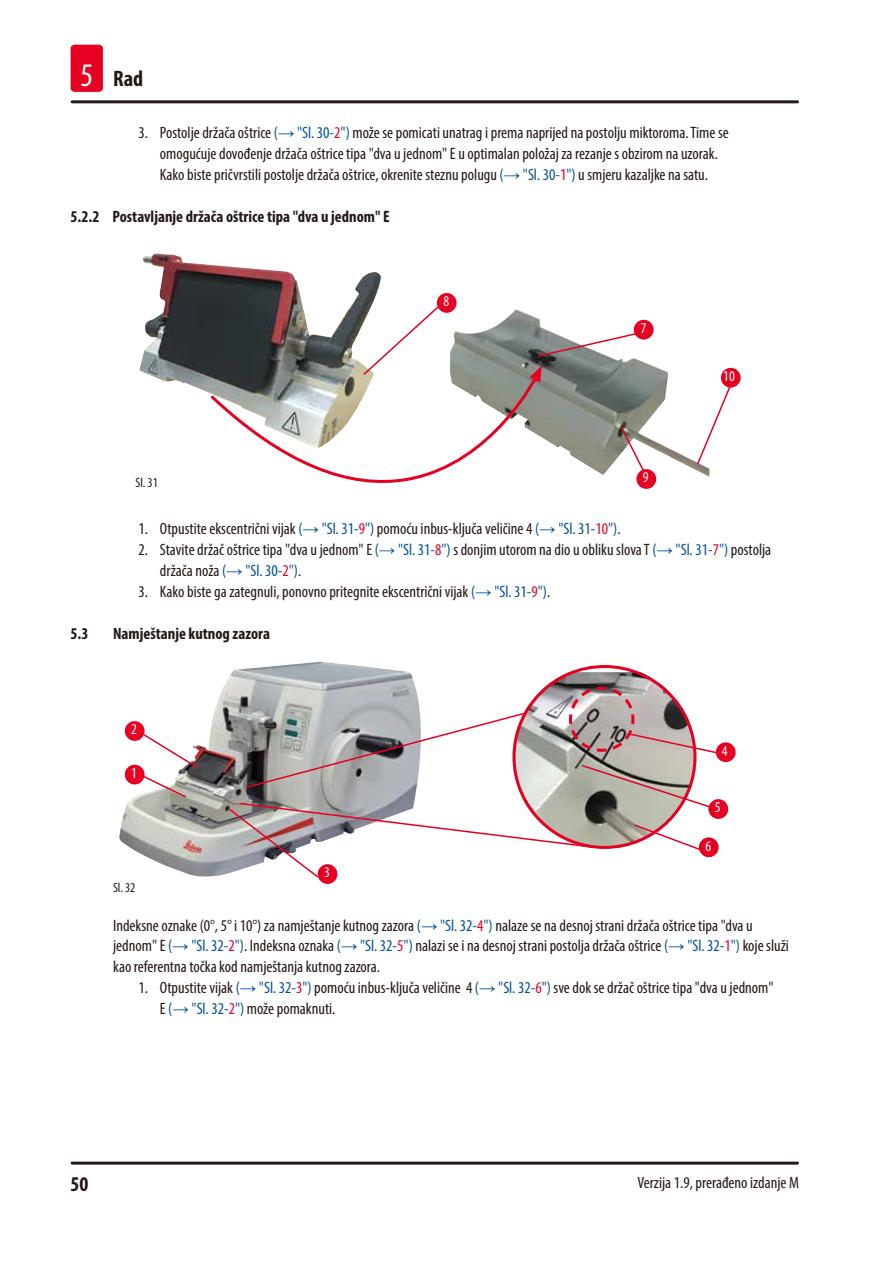
<style>
.page{position:relative;width:893px;height:1263px;background:#fff}
.page>*{position:absolute;margin:0;border:0;box-sizing:border-box;transform-origin:0 0}
.t1{font:700 condensed 22.5px "Myriad Pro";color:#231916}
.t2{font:700 condensed 21px "Myriad Pro";color:#231916}
.Description_text{font:condensed 16.5px/20.9px "Myriad Pro";color:#231916}
.t3{font:700 condensed 16.5px "Myriad Pro";color:#231916}
.t4{font:condensed 15px "Myriad Pro";color:#fff}
.t5{font:condensed 13.5px "Myriad Pro";color:#231916}
.s1{font-weight:400;font-size:33px;color:#fff}
.s2{color:#00509e}
.s3{font-family:"Arial";font-stretch:normal;color:#00509e}
.s4{color:#e60021}
</style>
<div class="page">
<hr style="left:72px;top:1161px;width:725px;height:3px;background:#231916">
<hr style="left:72px;top:100px;width:725px;height:3px;background:#231916">
<div style="left:71px;top:45px;width:32px;height:47px;background:#e60021;border-radius:4px"></div>
<img style="left:139px;top:254px;width:242px;height:139px">
<img style="left:645px;top:320px;width:64px;height:157px">
<div style="left:634px;top:320px;width:20px;height:20px;background:#e60021;border-radius:50%"></div>
<div style="left:437px;top:293px;width:20px;height:20px;background:#e60021;border-radius:50%"></div>
<svg style="left:208px;top:305px;width:437px;height:184px"></svg>
<div style="left:636px;top:469px;width:20px;height:20px;background:#e60021;border-radius:50%"></div>
<svg style="left:696px;top:384px;width:34px;height:82px"></svg>
<div style="left:721px;top:368px;width:20px;height:20px;background:#e60021;border-radius:50%"></div>
<img style="left:119px;top:662px;width:296px;height:215px">
<img style="left:547px;top:672px;width:115px;height:13px">
<svg style="left:141px;top:733px;width:58px;height:66px"></svg>
<svg style="left:228px;top:685px;width:490px;height:194px"></svg>
<div style="left:125px;top:765px;width:20px;height:19px;background:#e60021;border-radius:50%"></div>
<div style="left:125px;top:721px;width:20px;height:20px;background:#e60021;border-radius:50%"></div>
<div style="left:318px;top:864px;width:19px;height:20px;background:#e60021;border-radius:50%"></div>
<div style="left:716px;top:742px;width:20px;height:20px;background:#e60021;border-radius:50%"></div>
<div style="left:708px;top:799px;width:20px;height:20px;background:#e60021;border-radius:50%"></div>
<div style="left:699px;top:837px;width:20px;height:20px;background:#e60021;border-radius:50%"></div>
<h1 class="t1" style="left:80px;top:65px;width:64px"><span class="s1">5</span> Rad</h1>
<p class="Description_text" style="left:160px;top:122px;width:570px;text-indent:-21px">3. Postolje držača oštrice <span class="s2">(</span><span class="s3">→</span> <span class="s2">"Sl. 30‑</span><span class="s4">2</span><span class="s2">")</span> može se pomicati unatrag i prema naprijed na postolju miktoroma. Time se omogućuje dovođenje držača oštrice tipa "dva u jednom" E u optimalan položaj za rezanje s obzirom na uzorak.<br>Kako biste pričvrstili postolje držača oštrice, okrenite steznu polugu <span class="s2">(</span><span class="s3">→</span> <span class="s2">"Sl. 30‑</span><span class="s4">1</span><span class="s2">")</span> u smjeru kazaljke na satu.</p>
<p class="t3" style="left:71px;top:206px;width:320px">5.2.2 Postavljanje držača oštrice tipa "dva u jednom" E</p>
<p class="t5" style="left:135px;top:475px;width:24px">Sl. 31</p>
<p class="t4" style="left:443px;top:292px;width:7px">8</p>
<p class="t4" style="left:641px;top:319px;width:7px">7</p>
<p class="t4" style="left:643px;top:468px;width:7px">9</p>
<p class="t4" style="left:723px;top:367px;width:13px">10</p>
<p class="Description_text" style="left:139px;top:518px;width:483px">1. Otpustite ekscentrični vijak <span class="s2">(</span><span class="s3">→</span> <span class="s2">"Sl. 31‑</span><span class="s4">9</span><span class="s2">")</span> pomoću inbus-ključa veličine 4 <span class="s2">(</span><span class="s3">→</span> <span class="s2">"Sl. 31‑</span><span class="s4">10</span><span class="s2">")</span>.</p>
<p class="Description_text" style="left:160px;top:539px;width:613px;text-indent:-21px">2. Stavite držač oštrice tipa "dva u jednom" E <span class="s2">(</span><span class="s3">→</span> <span class="s2">"Sl. 31‑</span><span class="s4">8</span><span class="s2">")</span> s donjim utorom na dio u obliku slova T <span class="s2">(</span><span class="s3">→</span> <span class="s2">"Sl. 31‑</span><span class="s4">7</span><span class="s2">")</span> postolja držača noža <span class="s2">(</span><span class="s3">→</span> <span class="s2">"Sl. 30‑</span><span class="s4">2</span><span class="s2">")</span>.</p>
<p class="Description_text" style="left:139px;top:581px;width:413px">3. Kako biste ga zategnuli, ponovno pritegnite ekscentrični vijak <span class="s2">(</span><span class="s3">→</span> <span class="s2">"Sl. 31‑</span><span class="s4">9</span><span class="s2">")</span>.</p>
<p class="t3" style="left:71px;top:623px;width:19px">5.3</p>
<p class="t3" style="left:113px;top:623px;width:158px">Namještanje kutnog zazora</p>
<p class="t4" style="left:131px;top:720px;width:7px">2</p>
<p class="t4" style="left:131px;top:764px;width:7px">1</p>
<p class="t5" style="left:113px;top:879px;width:24px">Sl. 32</p>
<p class="t4" style="left:324px;top:863px;width:7px">3</p>
<p class="t4" style="left:722px;top:741px;width:7px">4</p>
<p class="t4" style="left:715px;top:798px;width:7px">5</p>
<p class="t4" style="left:705px;top:836px;width:7px">6</p>
<p class="Description_text" style="left:113px;top:914px;width:677px">Indeksne oznake (0°, 5° i 10°) za namještanje kutnog zazora <span class="s2">(</span><span class="s3">→</span> <span class="s2">"Sl. 32‑</span><span class="s4">4</span><span class="s2">")</span> nalaze se na desnoj strani držača oštrice tipa "dva u jednom" E <span class="s2">(</span><span class="s3">→</span> <span class="s2">"Sl. 32‑</span><span class="s4">2</span><span class="s2">")</span>. Indeksna oznaka <span class="s2">(</span><span class="s3">→</span> <span class="s2">"Sl. 32‑</span><span class="s4">5</span><span class="s2">")</span> nalazi se i na desnoj strani postolja držača oštrice <span class="s2">(</span><span class="s3">→</span> <span class="s2">"Sl. 32‑</span><span class="s4">1</span><span class="s2">")</span> koje služi kao referentna točka kod namještanja kutnog zazora.</p>
<p class="Description_text" style="left:160px;top:977px;width:615px;text-indent:-21px">1. Otpustite vijak <span class="s2">(</span><span class="s3">→</span> <span class="s2">"Sl. 32‑</span><span class="s4">3</span><span class="s2">")</span> pomoću inbus-ključa veličine 4 <span class="s2">(</span><span class="s3">→</span> <span class="s2">"Sl. 32‑</span><span class="s4">6</span><span class="s2">")</span> sve dok se držač oštrice tipa "dva u jednom"<br>E <span class="s2">(</span><span class="s3">→</span> <span class="s2">"Sl. 32‑</span><span class="s4">2</span><span class="s2">")</span> može pomaknuti.</p>
<p class="t2" style="left:71px;top:1171px;width:19px">50</p>
<p class="Description_text" style="left:637px;top:1171px;width:163px">Verzija 1.9, prerađeno izdanje M</p>
</div>
